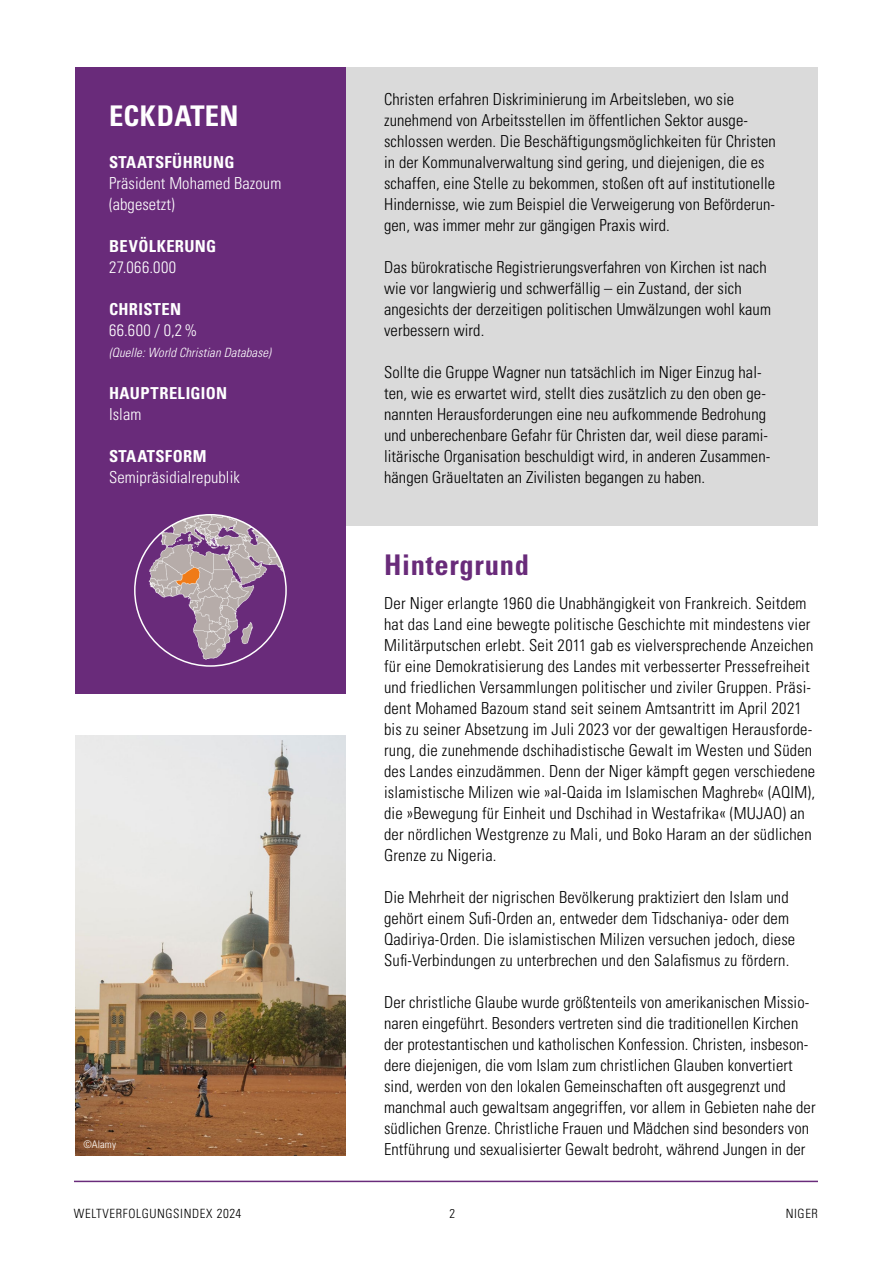
<style>
.page{position:relative;width:893px;height:1263px;background:#fff}
.page>*{position:absolute;margin:0;border:0;box-sizing:border-box;transform-origin:0 0}
.t1{font:700 condensed 28.5px "Univers LT Std";letter-spacing:.025em;color:#692b7a}
.t2{font:700 condensed 28.5px "Univers LT Std";letter-spacing:.01em;color:#fff}
.t3{font:300 condensed 16.5px/21px "Univers LT Std";letter-spacing:.005em;color:#000}
.t4{font:300 condensed 16.5px/21px "Univers LT Std";letter-spacing:.005em;color:#fff}
.t5{font:700 condensed 16.5px "Univers LT Std";letter-spacing:.02em;color:#fff}
.t6{font:italic 300 condensed 12.75px "Univers LT Std";letter-spacing:.005em;color:#fff}
.t7{font:300 condensed 12.75px "Univers LT Std";letter-spacing:.05em;color:#000}
.t8{font:300 condensed 10.5px "Univers LT Std";letter-spacing:.005em;color:#fff}
.s1{font-size:13.05px}
</style>
<div class="page">
<hr style="left:74px;top:1181px;width:744px;height:1px;background:#692b7a">
<div style="left:75px;top:67px;width:743px;height:203px;background:#dadada"></div>
<div style="left:75px;top:235px;width:743px;height:140px;background:#dadada"></div>
<div style="left:75px;top:340px;width:743px;height:186px;background:#dadada"></div>
<div style="left:75px;top:67px;width:271px;height:508px;background:#692b7a"></div>
<div style="left:75px;top:512px;width:271px;height:181px;background:#692b7a"></div>
<img style="left:135px;top:515px;width:151px;height:151px;border-radius:76px">
<img style="left:75px;top:735px;width:271px;height:420px">
<h1 class="t2" style="left:109px;top:98px;width:131px">ECKDATEN</h1>
<p class="t5" style="left:109px;top:152px;width:127px">STAATSFÜHRUNG</p>
<p class="t4" style="left:109px;top:173px;width:174px">Präsident Mohamed Bazoum (abgesetzt)</p>
<p class="t5" style="left:109px;top:236px;width:109px">BEVÖLKERUNG</p>
<p class="t4" style="left:109px;top:257px;width:69px">27.066.000</p>
<p class="t5" style="left:109px;top:299px;width:74px">CHRISTEN</p>
<p class="t4" style="left:109px;top:320px;width:90px">66.600 / 0,2%</p>
<p class="t6" style="left:109px;top:345px;width:163px">(Quelle: World Christian Database)</p>
<p class="t5" style="left:109px;top:383px;width:120px">HAUPTRELIGION</p>
<p class="t4" style="left:109px;top:404px;width:34px">Islam</p>
<p class="t5" style="left:109px;top:446px;width:99px">STAATSFORM</p>
<p class="t4" style="left:109px;top:467px;width:132px">Semipräsidialrepublik</p>
<p class="t8" style="left:84px;top:1138px;width:34px">©Alamy</p>
<p class="t3" style="left:384px;top:89px;width:393px">Christen erfahren Diskriminierung im Arbeitsleben, wo sie zunehmend von Arbeitsstellen im öffentlichen Sektor ausge&shy;schlossen werden. Die Beschäftigungsmöglichkeiten für Christen in der Kommunalverwaltung sind gering, und diejenigen, die es schaffen, eine Stelle zu bekommen, stoßen oft auf institutionelle Hindernisse, wie zum Beispiel die Verweigerung von Beförderun&shy;gen, was immer mehr zur gängigen Praxis wird.</p>
<p class="t3" style="left:384px;top:257px;width:388px">Das bürokratische Registrierungsverfahren von Kirchen ist nach wie vor langwierig und schwerfällig – ein Zustand, der sich angesichts der derzeitigen politischen Umwälzungen wohl kaum verbessern wird.</p>
<p class="t3" style="left:384px;top:362px;width:388px">Sollte die Gruppe Wagner nun tatsächlich im Niger Einzug hal&shy;ten, wie es erwartet wird, stellt dies zusätzlich zu den oben ge&shy;nannten Herausforderungen eine neu aufkommende Bedrohung und unberechenbare Gefahr für Christen dar, weil diese parami&shy;litärische Organisation beschuldigt wird, in anderen Zusammen&shy;hängen Gräueltaten an Zivilisten begangen zu haben.</p>
<h1 class="t1" style="left:384px;top:548px;width:146px">Hintergrund</h1>
<p class="t3" style="left:384px;top:593px;width:433px">Der Niger erlangte 1960 die Unabhängigkeit von Frankreich. Seitdem hat das Land eine bewegte politische Geschichte mit mindestens vier Militärputschen erlebt. Seit 2011 gab es vielversprechende Anzeichen für eine Demokratisierung des Landes mit verbesserter Pressefreiheit und friedlichen Versammlungen politischer und ziviler Gruppen. Präsi&shy;dent Mohamed Bazoum stand seit seinem Amtsantritt im April 2021 bis zu seiner Absetzung im Juli 2023 vor der gewaltigen Herausforde&shy;rung, die zunehmende dschihadistische Gewalt im Westen und Süden des Landes einzudämmen. Denn der Niger kämpft gegen verschiedene islamistische Milizen wie »al-Qaida im Islamischen Maghreb« (AQIM), die »Bewegung für Einheit und Dschihad in Westafrika« (MUJAO) an der nördlichen Westgrenze zu Mali, und Boko Haram an der südlichen Grenze zu Nigeria.</p>
<p class="t3" style="left:384px;top:887px;width:413px">Die Mehrheit der nigrischen Bevölkerung praktiziert den Islam und gehört einem Sufi-Orden an, entweder dem Tidschaniya- oder dem Qadiriya-Orden. Die islamistischen Milizen versuchen jedoch, diese Sufi-Verbindungen zu unterbrechen und den Salafismus zu fördern.</p>
<p class="t3" style="left:384px;top:992px;width:433px">Der christliche Glaube wurde größtenteils von amerikanischen Missio&shy;naren eingeführt. Besonders vertreten sind die traditionellen Kirchen der protestantischen und katholischen Konfession. Christen, insbeson&shy;dere diejenigen, die vom Islam zum christlichen Glauben konvertiert sind, werden von den lokalen Gemeinschaften oft ausgegrenzt und manchmal auch gewaltsam angegriffen, vor allem in Gebieten nahe der südlichen Grenze. Christliche Frauen und Mädchen sind besonders von Entführung und sexualisierter Gewalt bedroht, während Jungen in der</p>
<p class="t7" style="left:74px;top:1206px;width:169px">WELTVERFOLGUNGSINDEX <span class="s1">2024</span></p>
<p class="t7" style="left:449px;top:1206px;width:7px">2</p>
<p class="t7" style="left:786px;top:1206px;width:34px">NIGER</p>
</div>
